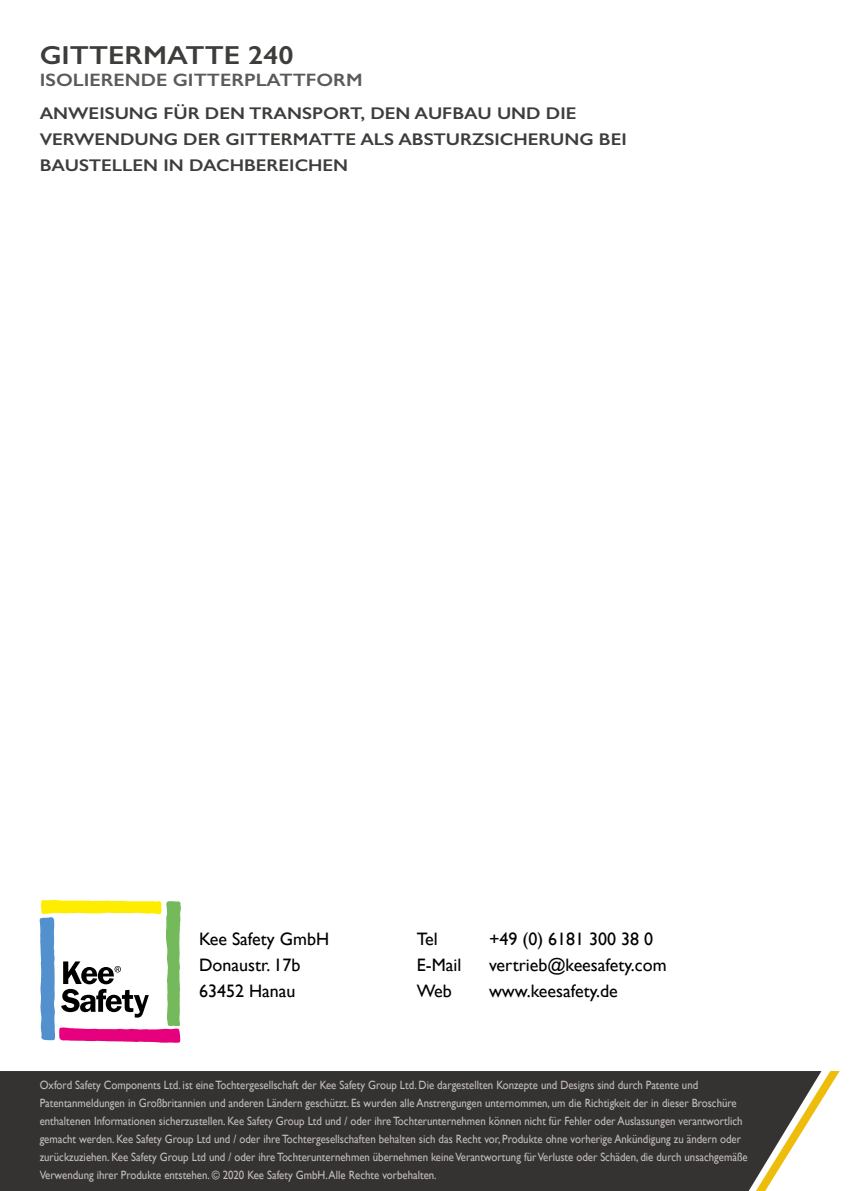
<style>
.page{position:relative;width:851px;height:1191px;background:#fff}
.page>*{position:absolute;margin:0;border:0;box-sizing:border-box;transform-origin:0 0}
.t1{font:600 26.2px "Gill Sans";color:#3d3d3b;scale:1.1 1}
.t2{font:18px/26px "Gill Sans";color:#000}
.t3{font:600 18px "Gill Sans";color:#5c5956;scale:1.1 1}
.t4{font:600 17px/26px "Gill Sans";color:#3d3d3b;scale:1.1 1}
.t5{font:12px/18px "Gill Sans";color:#c5bdbb;scale:.9 1}
</style>
<div class="page">
<div style="left:0;top:1071px;width:821px;height:120px;background:#343332"></div>
<svg style="left:40px;top:900px;width:140px;height:142px"></svg>
<h1 class="t1" style="left:40px;top:40px;width:232px">GITTERMATTE 240</h1>
<h2 class="t3" style="left:40px;top:69px;width:295px">ISOLIERENDE GITTERPLATTFORM</h2>
<h3 class="t4" style="left:40px;top:100px;width:535px">ANWEISUNG FÜR DEN TRANSPORT, DEN AUFBAU UND DIE<br>VERWENDUNG DER GITTERMATTE ALS ABSTURZSICHERUNG BEI<br>BAUSTELLEN IN DACHBEREICHEN</h3>
<h2 class="t2" style="left:199px;top:925px;width:132px">Kee Safety GmbH<br>Donaustr. 17b<br>63452 Hanau</h2>
<h2 class="t2" style="left:417px;top:925px;width:22px">Tel</h2>
<h2 class="t2" style="left:489px;top:925px;width:166px">+49 (0) 6181 300 38 0</h2>
<h2 class="t2" style="left:417px;top:951px;width:46px">E-Mail</h2>
<h2 class="t2" style="left:489px;top:951px;width:179px">vertrieb@keesafety.com</h2>
<h2 class="t2" style="left:417px;top:977px;width:36px">Web</h2>
<h2 class="t2" style="left:489px;top:977px;width:130px">www.keesafety.de</h2>
<p class="t5" style="left:40px;top:1076px;width:787px">Oxford Safety Components Ltd. ist eine Tochtergesellschaft der Kee Safety Group Ltd. Die dargestellten Konzepte und Designs sind durch Patente und Patentanmeldungen in Großbritannien und anderen Ländern geschützt. Es wurden alle Anstrengungen unternommen, um die Richtigkeit der in dieser Broschüre enthaltenen Informationen sicherzustellen. Kee Safety Group Ltd und / oder ihre Tochterunternehmen können nicht für Fehler oder Auslassungen verantwortlich gemacht werden. Kee Safety Group Ltd und / oder ihre Tochtergesellschaften behalten sich das Recht vor, Produkte ohne vorherige Ankündigung zu ändern oder zurückzuziehen. Kee Safety Group Ltd und / oder ihre Tochterunternehmen übernehmen keine Verantwortung für Verluste oder Schäden, die durch unsachgemäße Verwendung ihrer Produkte entstehen. © 2020 Kee Safety GmbH. Alle Rechte vorbehalten.</p>
</div>
